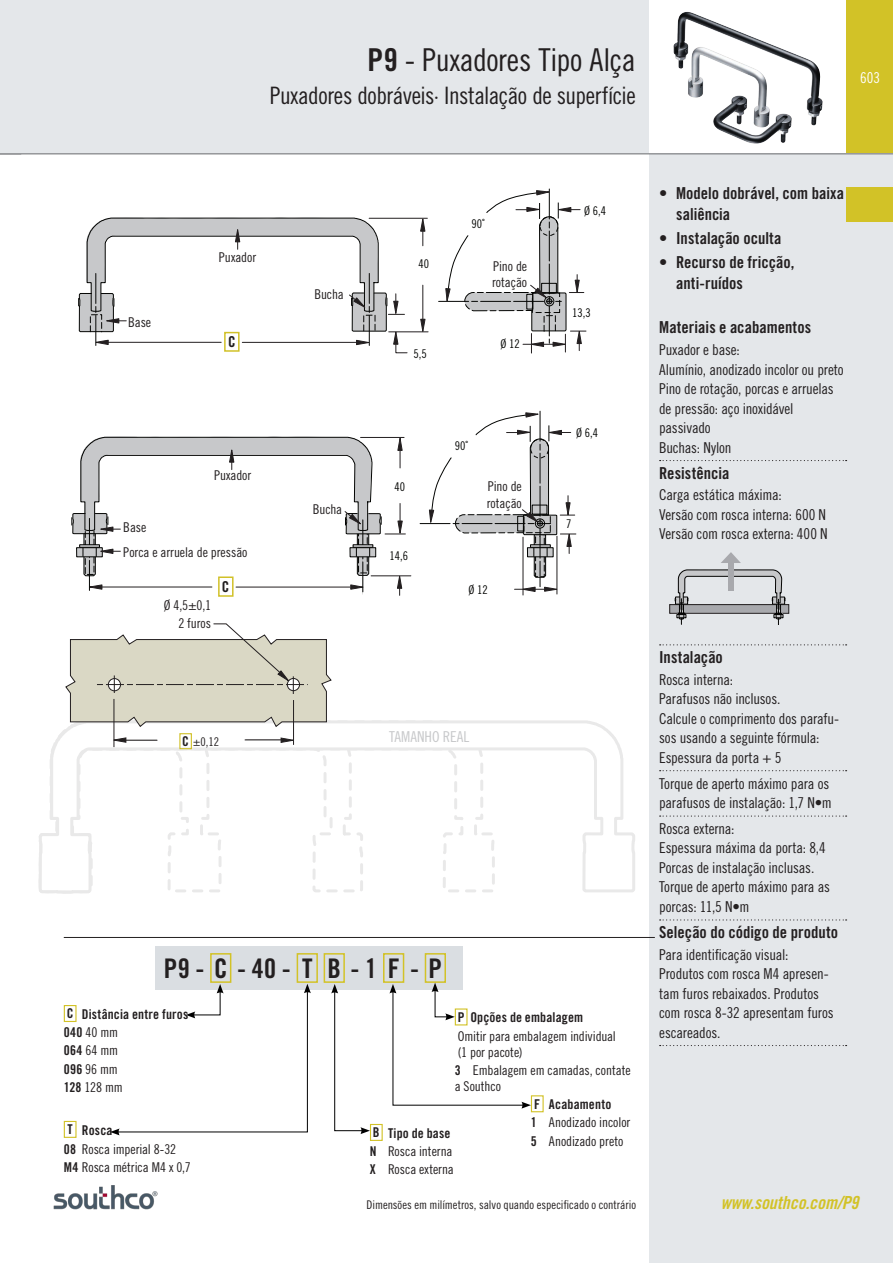
<style>
.page{position:relative;width:893px;height:1263px;background:#fff}
.page>*{position:absolute;margin:0;border:0;box-sizing:border-box;transform-origin:0 0}
.t1{font:31.5px "Trade Gothic LT Std Cn 18";letter-spacing:-.01em;color:#231f20}
.t2{font:27px "Trade Gothic LT Std Bd Cn 20";color:#231f20}
.t3{font:24px "Trade Gothic LT Std Cn 18";letter-spacing:-.02em;color:#231f20}
.t4{font:18px "Trade Gothic LT Std Bd Cn 20 Obl";letter-spacing:-.005em;color:#d2c227}
.t5{font:16.5px/21px "Trade Gothic LT Std Bd Cn 20";color:#231f20}
.t6{font:15px/19.5px "Trade Gothic LT Std Cn 18";letter-spacing:-.01em;color:#231f20}
.t7{font:15px "Trade Gothic LT Std Cn 18";color:#c7c8ca}
.t8{font:15px "Trade Gothic LT Std Cn 18";color:#fff}
.t9{font:15px "Trade Gothic LT Std Bd Cn 20";color:#201d1e}
.t10{font:13.5px/16.2px "Trade Gothic LT Std Cn 18";letter-spacing:-.005em;color:#231f20}
.t11{font:13.5px "Trade Gothic LT Std Bd Cn 20";letter-spacing:.01em;color:#231f20}
.t12{font:12px "Trade Gothic LT Std Cn 18";color:#231f20}
.t13{font:12px "Trade Gothic LT Std Cn 18";color:#040503}
.s1{font-family:"Trade Gothic LT Std Bd Cn 20"}
.s2{font-family:"Trade Gothic LT Std Bd Cn 20";font-size:13.5px}
</style>
<div class="page">
<div style="left:847px;top:0;width:46px;height:154px;background:#d2c227"></div>
<div style="left:0;top:0;width:649px;height:154px;background:#e4e7ea"></div>
<img style="left:53px;top:1185px;width:105px;height:25px">
<div style="left:649px;top:154px;width:244px;height:1109px;background:#e4e7ea"></div>
<hr style="left:0;top:153px;width:893px;height:1px;background:#787a7d">
<div style="left:847px;top:188px;width:46px;height:34px;background:#d2c227"></div>
<svg style="left:332px;top:720px;width:303px;height:172px"></svg>
<hr style="left:422px;top:285px;width:1px;height:39px;background:#231f20">
<svg style="left:420px;top:318px;width:6px;height:13px"></svg>
<svg style="left:420px;top:219px;width:6px;height:27px"></svg>
<hr style="left:369px;top:218px;width:58px;height:1px;background:#231f20">
<hr style="left:389px;top:331px;width:39px;height:1px;background:#231f20">
<svg style="left:439px;top:189px;width:147px;height:164px"></svg>
<svg style="left:78px;top:217px;width:330px;height:136px"></svg>
<hr style="left:557px;top:536px;width:1px;height:58px;background:#231f20">
<hr style="left:523px;top:537px;width:1px;height:58px;background:#231f20">
<hr style="left:371px;top:575px;width:40px;height:1px;background:#231f20">
<div style="left:218px;top:576px;width:16px;height:21px;border:2px solid #d1c128"></div>
<svg style="left:420px;top:411px;width:156px;height:181px"></svg>
<svg style="left:71px;top:436px;width:334px;height:159px"></svg>
<img style="left:673px;top:12px;width:11px;height:51px">
<div style="left:670px;top:605px;width:119px;height:8px;background:#a8a9ad"></div>
<div style="left:669px;top:604px;width:120px;height:10px;border:1px solid #231f20"></div>
<svg style="left:675px;top:552px;width:111px;height:73px"></svg>
<svg style="left:38px;top:623px;width:294px;height:271px"></svg>
<div style="left:179px;top:733px;width:13px;height:16px;border:1px solid #d1c128"></div>
<hr style="left:245px;top:739px;width:38px;height:1px;background:#231f20">
<svg style="left:660px;top:460px;width:187px;height:1px"></svg>
<svg style="left:660px;top:644px;width:187px;height:1px"></svg>
<svg style="left:660px;top:770px;width:187px;height:1px"></svg>
<svg style="left:660px;top:815px;width:187px;height:2px"></svg>
<svg style="left:660px;top:919px;width:187px;height:1px"></svg>
<div style="left:155px;top:946px;width:308px;height:44px;background:#dadee2"></div>
<div style="left:210px;top:953px;width:21px;height:30px;border:2px solid #d2c227"></div>
<div style="left:297px;top:953px;width:21px;height:30px;border:2px solid #d2c227"></div>
<div style="left:324px;top:953px;width:21px;height:30px;border:2px solid #d3c327"></div>
<div style="left:383px;top:953px;width:21px;height:30px;border:2px solid #d2c227"></div>
<div style="left:425px;top:953px;width:21px;height:30px;border:2px solid #d2c227"></div>
<div style="left:531px;top:1095px;width:13px;height:17px;border:1px solid #d2c227"></div>
<div style="left:370px;top:1124px;width:13px;height:17px;border:1px solid #d2c227"></div>
<div style="left:64px;top:1005px;width:13px;height:17px;border:1px solid #d2c227"></div>
<div style="left:64px;top:1121px;width:13px;height:17px;border:1px solid #d2c227"></div>
<svg style="left:389px;top:983px;width:142px;height:125px"></svg>
<svg style="left:331px;top:984px;width:39px;height:150px"></svg>
<svg style="left:110px;top:984px;width:201px;height:151px"></svg>
<hr style="left:64px;top:937px;width:591px;height:1px;background:#231f20">
<svg style="left:660px;top:1045px;width:187px;height:1px"></svg>
<p class="t1" style="left:367px;top:41px;width:270px"><span class="s1">P9</span> - Puxadores Tipo Alça</p>
<p class="t3" style="left:270px;top:82px;width:367px">Puxadores dobráveis· Instalação de superfície</p>
<p class="t8" style="left:860px;top:68px;width:22px">603</p>
<p class="t10" style="left:128px;top:314px;width:24px">Base</p>
<p class="t10" style="left:219px;top:249px;width:39px">Puxador</p>
<p class="t9" style="left:228px;top:333px;width:9px">C</p>
<p class="t10" style="left:214px;top:467px;width:39px">Puxador</p>
<p class="t10" style="left:123px;top:519px;width:24px">Base</p>
<p class="t10" style="left:123px;top:544px;width:126px">Porca e arruela de pressão</p>
<p class="t10" style="left:164px;top:597px;width:49px">Ø 4,5±0,1</p>
<p class="t10" style="left:178px;top:615px;width:34px">2 furos</p>
<p class="t9" style="left:222px;top:578px;width:9px">C</p>
<p class="t12" style="left:182px;top:734px;width:38px"><span class="s2">C</span> ±0,12</p>
<p class="t10" style="left:314px;top:286px;width:31px">Bucha</p>
<p class="t10" style="left:313px;top:501px;width:31px">Bucha</p>
<p class="t13" style="left:418px;top:257px;width:12px">40</p>
<p class="t13" style="left:413px;top:347px;width:15px">5,5</p>
<p class="t13" style="left:472px;top:216px;width:15px">90˚</p>
<p class="t10" style="left:492px;top:258px;width:37px">Pino de rotação</p>
<p class="t13" style="left:500px;top:337px;width:21px">Ø 12</p>
<p class="t13" style="left:395px;top:479px;width:12px">40</p>
<p class="t13" style="left:389px;top:549px;width:20px">14,6</p>
<p class="t13" style="left:455px;top:438px;width:15px">90˚</p>
<p class="t10" style="left:487px;top:478px;width:37px">Pino de rotação</p>
<p class="t13" style="left:468px;top:583px;width:21px">Ø 12</p>
<p class="t13" style="left:584px;top:204px;width:23px">Ø 6,4</p>
<p class="t13" style="left:572px;top:306px;width:20px">13,3</p>
<p class="t13" style="left:576px;top:426px;width:23px">Ø 6,4</p>
<p class="t13" style="left:566px;top:517px;width:7px">7</p>
<p class="t7" style="left:389px;top:727px;width:82px">TAMANHO REAL</p>
<p class="t2" style="left:164px;top:952px;width:150px">P9 - C -40 - T</p>
<p class="t2" style="left:327px;top:952px;width:116px">B - 1 F - P</p>
<p class="t11" style="left:67px;top:1005px;width:8px">C</p>
<p class="t11" style="left:82px;top:1006px;width:108px">Distância entre furos</p>
<p class="t10" style="left:64px;top:1024px;width:56px"><span class="s1">040</span> 40 mm</p>
<p class="t10" style="left:64px;top:1042px;width:56px"><span class="s1">064</span> 64 mm</p>
<p class="t10" style="left:64px;top:1061px;width:56px"><span class="s1">096</span> 96 mm</p>
<p class="t10" style="left:64px;top:1079px;width:60px"><span class="s1">128</span> 128 mm</p>
<p class="t11" style="left:68px;top:1121px;width:7px">T</p>
<p class="t11" style="left:82px;top:1122px;width:32px">Rosca</p>
<p class="t10" style="left:64px;top:1141px;width:114px"><span class="s1">08</span> Rosca imperial 8-32</p>
<p class="t10" style="left:64px;top:1159px;width:129px"><span class="s1">M4</span> Rosca métrica M4 x 0,7</p>
<p class="t11" style="left:458px;top:1009px;width:127px">P Opções de embalagem</p>
<p class="t10" style="left:458px;top:1027px;width:160px">Omitir para embalagem individual (1 por pacote)</p>
<p class="t10" style="left:455px;top:1062px;width:177px"><span class="s1">3</span> Embalagem em camadas, contate a Southco</p>
<p class="t11" style="left:534px;top:1096px;width:7px">F</p>
<p class="t11" style="left:549px;top:1096px;width:64px">Acabamento</p>
<p class="t10" style="left:531px;top:1114px;width:101px"><span class="s1">1</span> Anodizado incolor</p>
<p class="t10" style="left:531px;top:1133px;width:94px"><span class="s1">5</span> Anodizado preto</p>
<p class="t11" style="left:373px;top:1124px;width:8px">B</p>
<p class="t11" style="left:388px;top:1125px;width:64px">Tipo de base</p>
<p class="t10" style="left:370px;top:1143px;width:84px"><span class="s1">N</span> Rosca interna</p>
<p class="t10" style="left:370px;top:1161px;width:85px"><span class="s1">X</span> Rosca externa</p>
<p class="t12" style="left:367px;top:1197px;width:271px">Dimensões em milímetros, salvo quando especificado o contrário</p>
<p class="t5" style="left:676px;top:182px;width:170px;text-indent:-17px">• Modelo dobrável, com baixa saliência</p>
<p class="t5" style="left:659px;top:228px;width:124px">• Instalação oculta</p>
<p class="t5" style="left:676px;top:252px;width:120px;text-indent:-17px">• Recurso de fricção, anti-ruídos</p>
<p class="t5" style="left:659px;top:317px;width:154px">Materiais e acabamentos</p>
<p class="t6" style="left:659px;top:340px;width:186px">Puxador e base:<br>Alumínio, anodizado incolor ou preto<br>Pino de rotação, porcas e arruelas de pressão: aço inoxidável passivado<br>Buchas: Nylon</p>
<p class="t5" style="left:659px;top:462px;width:72px">Resistência</p>
<p class="t6" style="left:659px;top:485px;width:170px">Carga estática máxima:<br>Versão com rosca interna: 600 N<br>Versão com rosca externa: 400 N</p>
<p class="t5" style="left:659px;top:646px;width:65px">Instalação</p>
<p class="t6" style="left:659px;top:669px;width:182px">Rosca interna:<br>Parafusos não inclusos.<br>Calcule o comprimento dos parafu&shy;sos usando a seguinte fórmula:<br>Espessura da porta + 5</p>
<p class="t6" style="left:659px;top:773px;width:174px">Torque de aperto máximo para os parafusos de instalação: 1,7 N•m</p>
<p class="t6" style="left:659px;top:819px;width:172px">Rosca externa:<br>Espessura máxima da porta: 8,4<br>Porcas de instalação inclusas.<br>Torque de aperto máximo para as porcas: 11,5 N•m</p>
<p class="t5" style="left:659px;top:921px;width:180px">Seleção do código de produto</p>
<p class="t6" style="left:659px;top:944px;width:176px">Para identificação visual:<br>Produtos com rosca M4 apresen&shy;tam furos rebaixados. Produtos com rosca 8-32 apresentam furos escareados.</p>
<p class="t4" style="left:721px;top:1192px;width:139px">www.southco.com/P9</p>
</div>
